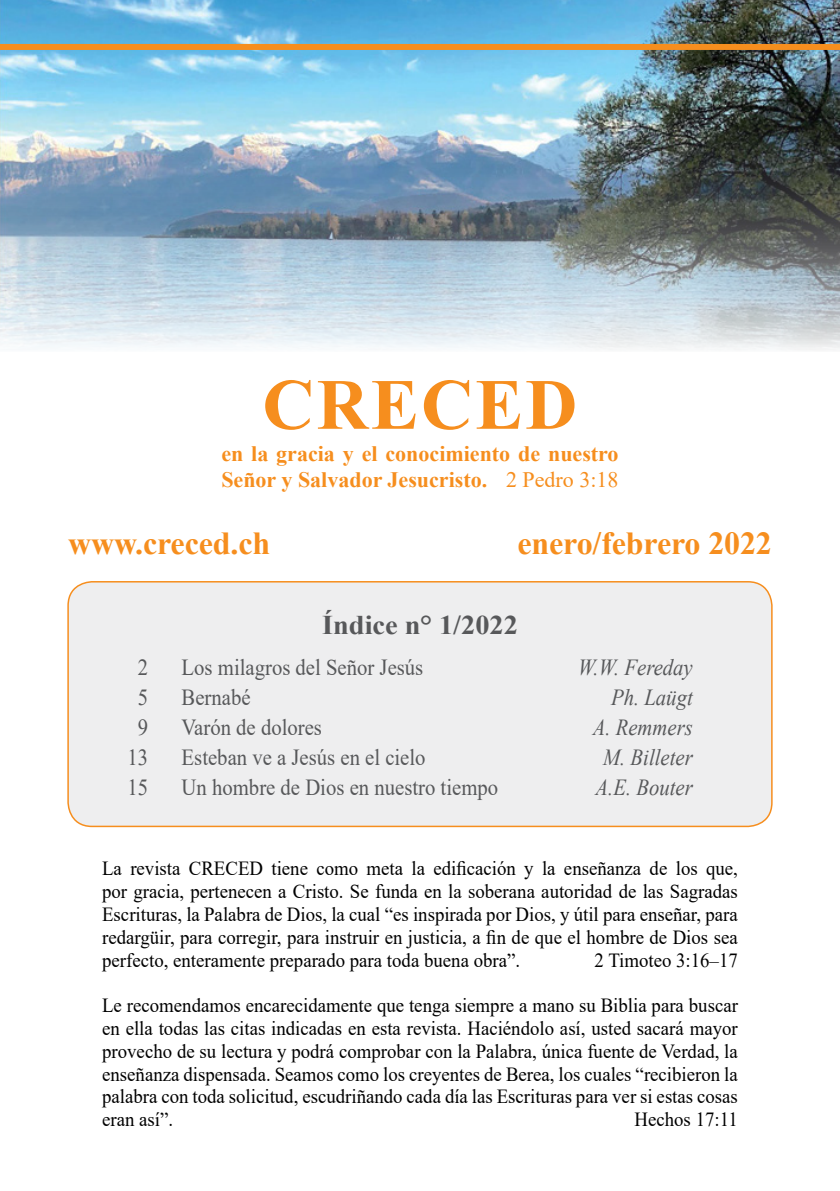
<style>
.page{position:relative;width:840px;height:1191px;background:#fff}
.page>*{position:absolute;margin:0;border:0;box-sizing:border-box;transform-origin:0 0}
.Titre1{font:700 72px "Times New Roman";letter-spacing:.03em;color:#f68e1e}
.Titre1-2{font:700 32px "Times New Roman";letter-spacing:-.005em;color:#f68e1e}
.Titre_Indice_p1{font:700 27px "Times New Roman";color:#57585a;scale:1.05 1}
.indice_p1{font:23px "Times New Roman";color:#57585a;scale:.9 1}
.indice_p1-2{font:italic 23px "Times New Roman";color:#57585a;scale:.9 1}
.Texte_Creced{font:700 22px/26px "Times New Roman";color:#f68e1e}
.Texte_info_p1{font:20px/22.8px "Times New Roman";color:#010000;text-align:justify;scale:.94 1}
.s1{font-weight:400}
</style>
<div class="page">
<div style="left:68px;top:582px;width:703px;height:244px;background:#eeeeef;border-radius:24px"></div>
<div style="left:67px;top:581px;width:705px;height:246px;border:2px solid #f68e1e;border-radius:24px"></div>
<img style="left:0;top:0;width:839px;height:350px">
<div style="left:0;top:44px;width:839px;height:6px;background:#f68e1e"></div>
<p class="Titre1" style="left:262px;top:353px;width:316px">CRECED</p>
<p class="Texte_Creced" style="left:221px;top:440px;width:398px">en la gracia y el conocimiento de nuestro<br>Señor y Salvador Jesucristo. <span class="s1">2 Pedro 3:18</span></p>
<p class="Titre1-2" style="left:68px;top:520px;width:203px">www.creced.ch</p>
<p class="Titre1-2" style="left:517px;top:520px;width:256px">enero/febrero 2022</p>
<p class="Titre_Indice_p1" style="left:322px;top:605px;width:188px">Índice n° 1/2022</p>
<p class="indice_p1" style="left:138px;top:651px;width:13px">2</p>
<p class="indice_p1" style="left:181px;top:651px;width:270px">Los milagros del Señor Jesús</p>
<p class="indice_p1-2" style="left:578px;top:651px;width:129px">W.W. Fereday</p>
<p class="indice_p1" style="left:138px;top:681px;width:13px">5</p>
<p class="indice_p1" style="left:181px;top:681px;width:78px">Bernabé</p>
<p class="indice_p1-2" style="left:610px;top:681px;width:92px">Ph. Laügt</p>
<p class="indice_p1" style="left:138px;top:711px;width:13px">9</p>
<p class="indice_p1" style="left:181px;top:711px;width:157px">Varón de dolores</p>
<p class="indice_p1-2" style="left:592px;top:711px;width:113px">A. Remmers</p>
<p class="indice_p1" style="left:127px;top:741px;width:25px">13</p>
<p class="indice_p1" style="left:181px;top:741px;width:272px">Esteban ve a Jesús en el cielo</p>
<p class="indice_p1-2" style="left:602px;top:741px;width:101px">M. Billeter</p>
<p class="indice_p1" style="left:127px;top:771px;width:25px">15</p>
<p class="indice_p1" style="left:181px;top:771px;width:353px">Un hombre de Dios en nuestro tiempo</p>
<p class="indice_p1-2" style="left:595px;top:771px;width:109px">A.E. Bouter</p>
<p class="Texte_info_p1" style="left:102px;top:856px;width:677px">La revista CRECED tiene como meta la edificación y la enseñanza de los que, por gracia, pertenecen a Cristo. Se funda en la soberana autoridad de las Sagradas Escrituras, la Palabra de Dios, la cual “es inspirada por Dios, y útil para enseñar, para redargüir, para corregir, para instruir en justicia, a fin de que el hombre de Dios sea perfecto, enteramente preparado para toda buena obra”.</p>
<p class="Texte_info_p1" style="left:594px;top:948px;width:154px">2 Timoteo 3:16–17</p>
<p class="Texte_info_p1" style="left:102px;top:993px;width:677px">Le recomendamos encarecidamente que tenga siempre a mano su Biblia para buscar en ella todas las citas indicadas en esta revista. Haciéndolo así, usted sacará mayor provecho de su lectura y podrá comprobar con la Palabra, única fuente de Verdad, la enseñanza dispensada. Seamos como los creyentes de Berea, los cuales “recibieron la palabra con toda solicitud, escudriñando cada día las Escrituras para ver si estas cosas eran así”.</p>
<p class="Texte_info_p1" style="left:634px;top:1107px;width:111px">Hechos 17:11</p>
</div>
